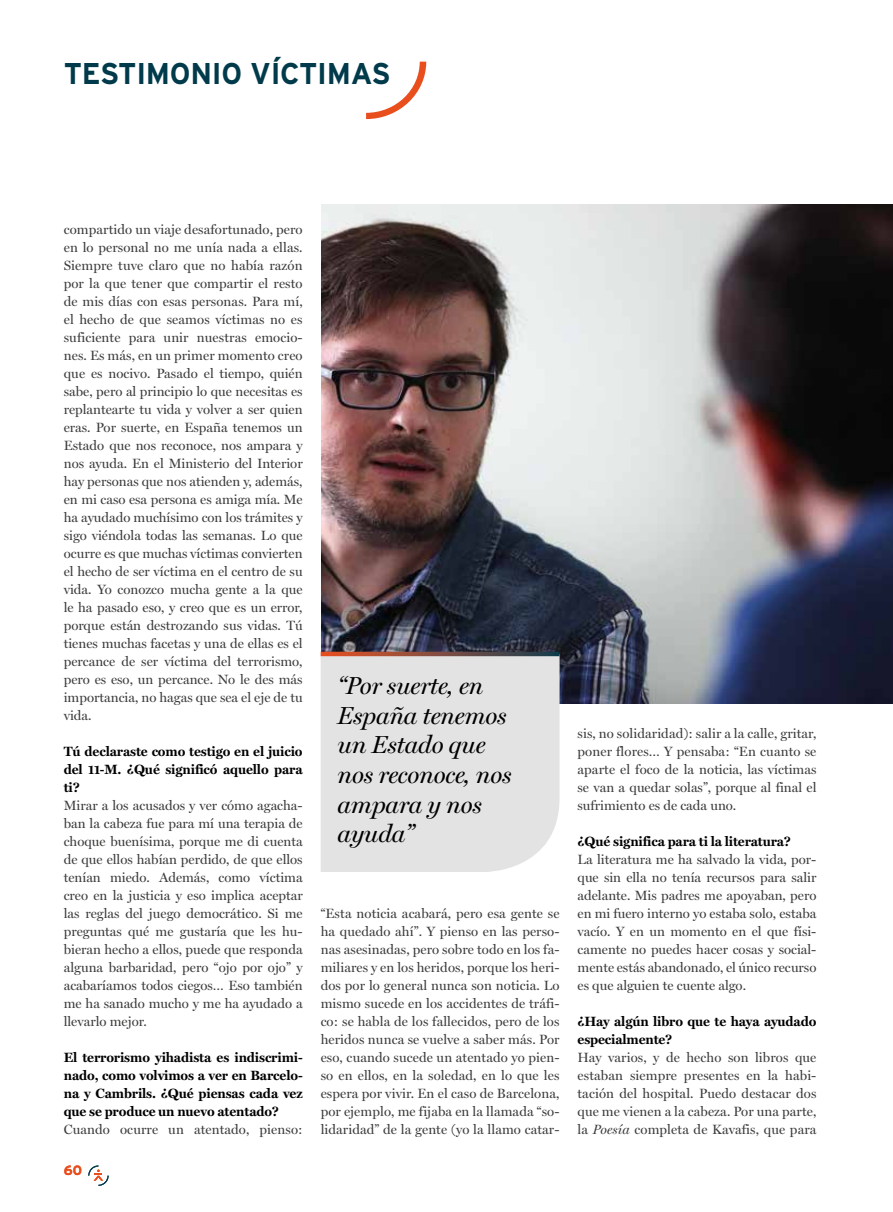
<style>
.page{position:relative;width:893px;height:1212px;background:#fff}
.page>*{position:absolute;margin:0;border:0;box-sizing:border-box;transform-origin:0 0}
.t1{font:700 30px "Interstate";letter-spacing:-.01em;color:#013b4b}
.t2{font:italic 24.75px/29.7px "Miller Display";letter-spacing:-.01em;color:#000}
.t3{font:13.5px/18px "Miller Display";color:#3c3c3b;text-align:justify}
.t4{font:700 13.5px/18px "Miller Text";letter-spacing:-.01em;color:#000;text-align:justify}
.t5{font:700 13.5px "Interstate";color:#e94e1d}
.s1{font-style:italic}
</style>
<div class="page">
<svg style="left:88px;top:1165px;width:21px;height:21px"></svg>
<img style="left:322px;top:204px;width:571px;height:499px">
<div style="left:321px;top:656px;width:239px;height:216px;background:#e3e3e3"></div>
<svg style="left:321px;top:652px;width:239px;height:4px"></svg>
<svg style="left:366px;top:62px;width:60px;height:57px"></svg>
<h1 class="t1" style="left:64px;top:56px;width:329px">TESTIMONIO VÍCTIMAS</h1>
<p class="t3" style="left:64px;top:220px;width:240px">compartido un viaje desafortunado, pero en lo personal no me unía nada a ellas.<br>Siempre tuve claro que no había razón por la que tener que compartir el resto de mis días con esas personas. Para mí, el hecho de que seamos víctimas no es suficiente para unir nuestras emocio&shy;nes. Es más, en un primer momento creo que es nocivo. Pasado el tiempo, quién sabe, pero al principio lo que necesitas es replantearte tu vida y volver a ser quien eras. Por suerte, en España tenemos un Estado que nos reconoce, nos ampara y nos ayuda. En el Ministerio del Interior hay personas que nos atienden y, además, en mi caso esa persona es amiga mía. Me ha ayudado muchísimo con los trámites y sigo viéndola todas las semanas. Lo que ocurre es que muchas víctimas convierten el hecho de ser víctima en el centro de su vida. Yo conozco mucha gente a la que le ha pasado eso, y creo que es un error, porque están destrozando sus vidas. Tú tienes muchas facetas y una de ellas es el percance de ser víctima del terrorismo, pero es eso, un percance. No le des más importancia, no hagas que sea el eje de tu vida.</p>
<p class="t4" style="left:64px;top:742px;width:240px">Tú declaraste como testigo en el juicio del 11-M. ¿Qué significó aquello para ti?</p>
<p class="t3" style="left:64px;top:796px;width:240px">Mirar a los acusados y ver cómo agacha&shy;ban la cabeza fue para mí una terapia de choque buenísima, porque me di cuenta de que ellos habían perdido, de que ellos tenían miedo. Además, como víctima creo en la justicia y eso implica aceptar las reglas del juego democrático. Si me preguntas qué me gustaría que les hu&shy;bieran hecho a ellos, puede que responda alguna barbaridad, pero “ojo por ojo” y acabaríamos todos ciegos… Eso también me ha sanado mucho y me ha ayudado a llevarlo mejor.</p>
<p class="t4" style="left:64px;top:1048px;width:240px">El terrorismo yihadista es indiscrimi&shy;nado, como volvimos a ver en Barcelo&shy;na y Cambrils. ¿Qué piensas cada vez que se produce un nuevo atentado?</p>
<p class="t3" style="left:64px;top:1120px;width:240px">Cuando ocurre un atentado, pienso:</p>
<p class="t5" style="left:64px;top:1163px;width:20px">60</p>
<h2 class="t2" style="left:337px;top:670px;width:176px">“Por suerte, en<br>España tenemos un Estado que nos reconoce, nos ampara y nos ayuda”</h2>
<p class="t3" style="left:321px;top:904px;width:240px">“Esta noticia acabará, pero esa gente se ha quedado ahí”. Y pienso en las perso&shy;nas asesinadas, pero sobre todo en los fa&shy;miliares y en los heridos, porque los heri&shy;dos por lo general nunca son noticia. Lo mismo sucede en los accidentes de tráfi&shy;co: se habla de los fallecidos, pero de los heridos nunca se vuelve a saber más. Por eso, cuando sucede un atentado yo pien&shy;so en ellos, en la soledad, en lo que les espera por vivir. En el caso de Barcelona, por ejemplo, me fijaba en la llamada “so&shy;lidaridad” de la gente (yo la llamo catar-</p>
<p class="t3" style="left:578px;top:724px;width:240px">sis, no solidaridad): salir a la calle, gritar, poner flores… Y pensaba: “En cuanto se aparte el foco de la noticia, las víctimas se van a quedar solas”, porque al final el sufrimiento es de cada uno.</p>
<p class="t4" style="left:578px;top:832px;width:215px">¿Qué significa para ti la literatura?</p>
<p class="t3" style="left:578px;top:850px;width:240px">La literatura me ha salvado la vida, por&shy;que sin ella no tenía recursos para salir adelante. Mis padres me apoyaban, pero en mi fuero interno yo estaba solo, estaba vacío. Y en un momento en el que físi&shy;camente no puedes hacer cosas y social&shy;mente estás abandonado, el único recurso es que alguien te cuente algo.</p>
<p class="t4" style="left:578px;top:1012px;width:240px">¿Hay algún libro que te haya ayudado especialmente?</p>
<p class="t3" style="left:578px;top:1048px;width:240px">Hay varios, y de hecho son libros que estaban siempre presentes en la habi&shy;tación del hospital. Puedo destacar dos que me vienen a la cabeza. Por una parte, la <span class="s1">Poesía</span> completa de Kavafis, que para</p>
</div>
